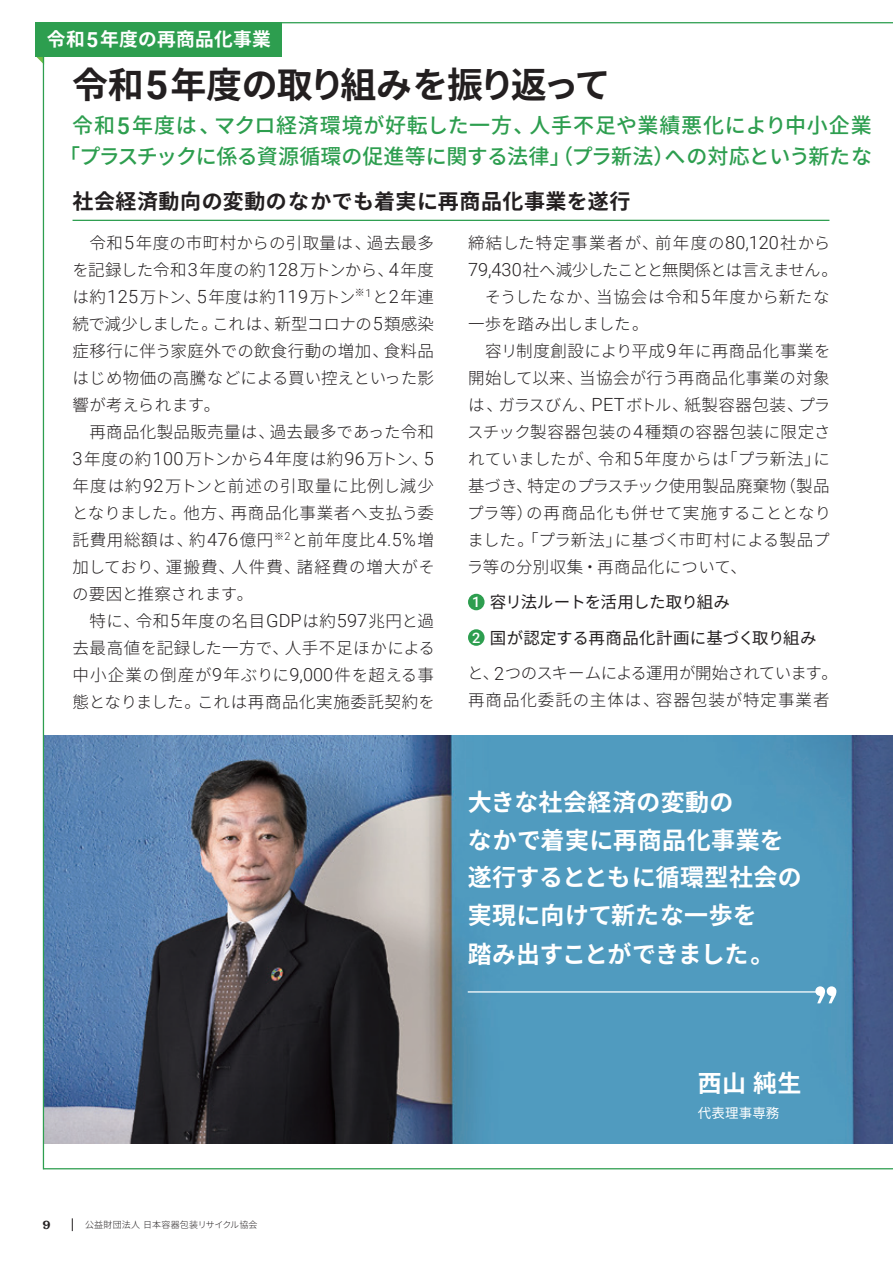
<style>
.page{position:relative;width:893px;height:1263px;background:#fff}
.page>*{position:absolute;margin:0;border:0;box-sizing:border-box;transform-origin:0 0}
.t1{font:700 36px "Noto Sans CJ Kjp";letter-spacing:-.04em;color:#231f20}
.t2{font:700 24px/37.8px "Noto Sans CJ Kjp";letter-spacing:.01em;color:#fff}
.t3{font:500 21px/30.8px "Noto Sans CJ Kjp";letter-spacing:.01em;color:#2d9e4f;text-align:right}
.t4{font:700 21px "Noto Sans CJ Kjp";letter-spacing:.025em;color:#231f20}
.t5{font:700 18.75px "Noto Sans CJ Kjp";letter-spacing:.015em;color:#fff}
.t6{font:300 16.5px/27px "Noto Sans CJ Kjp";letter-spacing:.02em;color:#231f20}
.t7{font:16.5px/35.5px "Noto Sans CJ Kjp";letter-spacing:-.015em;color:#231f20}
.t8{font:300 16.5px "Noto Sans CJ Kjp";letter-spacing:.06em;color:#231f20}
.t9{font:13.5px "Noto Sans CJ Kjp";letter-spacing:.01em;color:#fff}
.t10{font:13.5px "Clarendon LT Std";color:#231f20}
.t11{font:300 9px "Noto Sans CJ Kjp";letter-spacing:.025em;color:#231f20}
.s1{font-family:"Roboto";font-size:20.7px}
.s2{font-family:"Roboto";font-size:39.6px}
.s3{font-family:"Roboto";font-size:23.1px}
.s4{font-family:"Roboto";font-size:18.15px}
.s5{font-family:"Roboto";font-weight:500;font-size:14.55px;color:#fff}
.s6{font-weight:300}
.s7{font-family:"Roboto";font-weight:300;font-size:18.15px}
</style>
<div class="page">
<svg style="left:36px;top:56px;width:7px;height:9px"></svg>
<hr style="left:43px;top:1168px;width:850px;height:1px;background:#2d9e4f">
<hr style="left:278px;top:22px;width:615px;height:1px;background:#2d9e4f">
<img style="left:44px;top:735px;width:849px;height:408px">
<hr style="left:73px;top:220px;width:756px;height:1px;background:#2d9e4f">
<div style="left:468px;top:594px;width:17px;height:16px;background:#2d9e4f;border-radius:50%"></div>
<div style="left:468px;top:629px;width:17px;height:17px;background:#2d9e4f;border-radius:50%"></div>
<hr style="left:43px;top:23px;width:1px;height:1146px;background:#2d9e4f">
<hr style="left:468px;top:991px;width:351px;height:1px;background:#fff">
<svg style="left:815px;top:986px;width:21px;height:17px"></svg>
<div style="left:36px;top:22px;width:246px;height:34px;background:#2d9e4f"></div>
<svg style="left:72px;top:1218px;width:1px;height:13px"></svg>
<p class="t5" style="left:47px;top:29px;width:225px">令和<span class="s1">5</span>年度の再商品化事業</p>
<h1 class="t1" style="left:72px;top:64px;width:540px">令和<span class="s2">5</span>年度の取り組みを振り返って</h1>
<p class="t3" style="left:59px;top:111px;width:815px">令和<span class="s3">5</span>年度は、マクロ経済環境が好転した一方、人手不足や業績悪化により中小企業「プラスチックに係る資源循環の促進等に関する法律」（プラ新法）への対応という新たな</p>
<p class="t4" style="left:73px;top:190px;width:559px">社会経済動向の変動のなかでも着実に再商品化事業を遂行</p>
<p class="t6" style="left:72px;top:230px;width:364px">　令和<span class="s4">5</span>年度の市町村からの引取量は、過去最多を記録した令和<span class="s4">3</span>年度の約<span class="s4">128</span>万トンから、<span class="s4">4</span>年度は約<span class="s4">125</span>万トン、<span class="s4">5</span>年度は約<span class="s4">119</span>万トン<sup>※</sup><sup>1</sup>と<span class="s4">2</span>年連続で減少しました。これは、新型コロナの<span class="s4">5</span>類感染症移行に伴う家庭外での飲食行動の増加、食料品はじめ物価の高騰などによる買い控えといった影響が考えられます。<br>　再商品化製品販売量は、過去最多であった令和<br><span class="s4">3</span>年度の約<span class="s4">100</span>万トンから<span class="s4">4</span>年度は約<span class="s4">96</span>万トン、<span class="s4">5</span>年度は約<span class="s4">92</span>万トンと前述の引取量に比例し減少となりました。他方、再商品化事業者へ支払う委託費用総額は、約<span class="s4">476</span>億円<sup>※</sup><sup>2</sup>と前年度比<span class="s4">4.5%</span>増加しており、運搬費、人件費、諸経費の増大がその要因と推察されます。<br>　特に、令和<span class="s4">5</span>年度の名目<span class="s4">GDP</span>は約<span class="s4">597</span>兆円と過去最高値を記録した一方で、人手不足ほかによる中小企業の倒産が<span class="s4">9</span>年ぶりに<span class="s4">9,000</span>件を超える事態となりました。これは再商品化実施委託契約を</p>
<p class="t6" style="left:467px;top:230px;width:373px">締結した特定事業者が、前年度の<span class="s4">80,120</span>社から<br><span class="s4">79,430</span>社へ減少したことと無関係とは言えません。　そうしたなか、当協会は令和<span class="s4">5</span>年度から新たな一歩を踏み出しました。<br>　容リ制度創設により平成<span class="s4">9</span>年に再商品化事業を開始して以来、当協会が行う再商品化事業の対象は、ガラスびん、<span class="s4">PET</span>ボトル、紙製容器包装、プラスチック製容器包装の<span class="s4">4</span>種類の容器包装に限定されていましたが、令和<span class="s4">5</span>年度からは「プラ新法」に基づき、特定のプラスチック使用製品廃棄物（製品プラ等）の再商品化も併せて実施することとなりました。「プラ新法」に基づく市町村による製品プラ等の分別収集・再商品化について、</p>
<p class="t7" style="left:468px;top:585px;width:372px"><span class="s5">1</span> 容リ法ルートを活用した取り組み<br><span class="s5">2</span> 国が認定する再商品化計画に基づく取り組み<br><span class="s6">と、</span><span class="s7">2</span><span class="s6">つのスキームによる運用が開始されています。</span></p>
<p class="t8" style="left:468px;top:691px;width:363px">再商品化委託の主体は、容器包装が特定事業者</p>
<h2 class="t2" style="left:468px;top:784px;width:336px">大きな社会経済の変動の<br>なかで着実に再商品化事業を遂行するとともに循環型社会の実現に向けて新たな一歩を<br>踏み出すことができました。</h2>
<p class="t10" style="left:43px;top:1216px;width:10px">9</p>
<p class="t11" style="left:85px;top:1220px;width:174px">公益財団法人日本容器包装リサイクル協会</p>
<h2 class="t2" style="left:698px;top:1065px;width:105px">西山純生</h2>
<p class="t9" style="left:698px;top:1106px;width:83px">代表理事専務</p>
</div>
